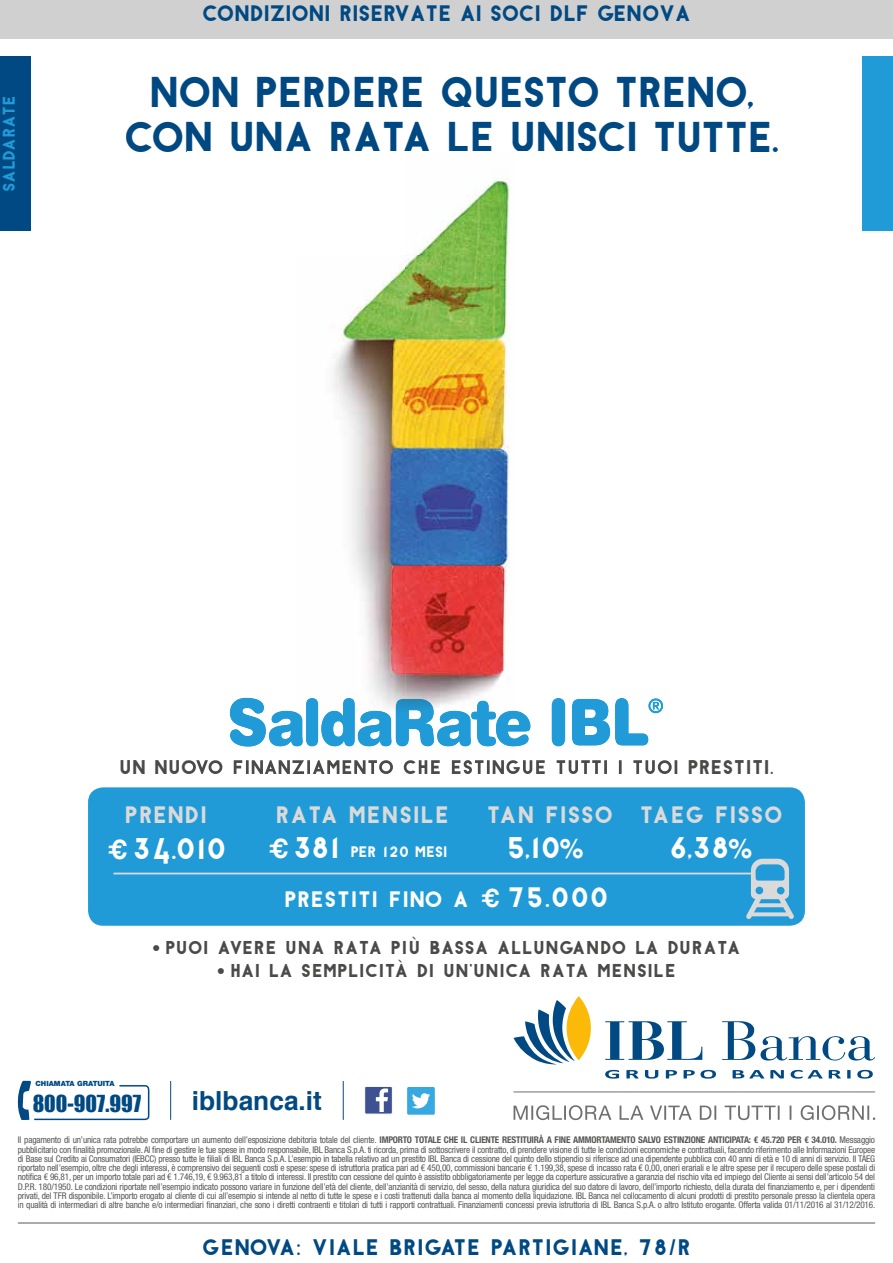
<style>
.page{position:relative;width:893px;height:1263px;background:#fff}
.page>*{position:absolute;margin:0;border:0;box-sizing:border-box;transform-origin:0 0}
.t1{font:38.55px/44.7px "Antraste";letter-spacing:-.075em;color:#004882;text-align:center}
.t2{font:26.7px "Antraste";letter-spacing:-.06em;color:#fff}
.t3{font:700 26.25px "Helvetica";color:#004982}
.t4{font:21.6px "Impact";color:#004982}
.t5{font:21.3px "Antraste";color:#dadada}
.t6{font:20.1px "Antraste";letter-spacing:-.05em;color:#004982}
.t7{font:20.1px "Antraste";color:#004982}
.t8{font:20.1px "Antraste";color:#fff}
.t9{font:16.65px "Antraste";color:#4a4a49}
.t10{font:15.3px "Antraste";letter-spacing:-.025em;color:#209bd7}
.t11{font:13.65px "Antraste";letter-spacing:-.04em;color:#fff}
.t12{font:condensed 9.3px/9.3px "Helvetica Neue LT Std";letter-spacing:-.02em;color:#575756;text-align:justify}
.t13{font:900 7.2px "Helvetica Neue LT Std";color:#004982}
.s1{font-family:"Helvetica";font-weight:700}
.s2{font-family:"Helvetica";font-weight:700;font-size:26.7px}
.s3{font-size:26.7px}
.s4{font-family:"Helvetica";font-weight:700;font-size:25.2px}
.s5{font-size:25.2px}
.s6{font-family:"Helvetica Neue LT Std";font-weight:700}
.s7{font-weight:700}
</style>
<div class="page">
<div style="left:862px;top:56px;width:31px;height:175px;background:#209bd7"></div>
<div style="left:0;top:56px;width:31px;height:175px;background:#004982"></div>
<div style="left:88px;top:787px;width:717px;height:139px;background:#209bd7;border-radius:15px"></div>
<hr style="left:113px;top:873px;width:642px;height:1px;background:#dadada">
<svg style="left:746px;top:859px;width:48px;height:60px"></svg>
<img style="left:333px;top:176px;width:177px;height:495px">
<img style="left:296px;top:671px;width:219px;height:76px">
<img style="left:187px;top:760px;width:491px;height:14px">
<svg style="left:230px;top:698px;width:428px;height:48px"></svg>
<img style="left:648px;top:698px;width:15px;height:15px">
<div style="left:0;top:0;width:893px;height:39px;background:#d0d0d0"></div>
<svg style="left:514px;top:996px;width:77px;height:68px"></svg>
<svg style="left:605px;top:1021px;width:97px;height:39px"></svg>
<svg style="left:722px;top:1021px;width:153px;height:39px"></svg>
<svg style="left:605px;top:1070px;width:14px;height:8px"></svg>
<svg style="left:626px;top:1070px;width:13px;height:8px"></svg>
<svg style="left:645px;top:1070px;width:13px;height:8px"></svg>
<svg style="left:666px;top:1070px;width:11px;height:8px"></svg>
<svg style="left:684px;top:1070px;width:32px;height:8px"></svg>
<svg style="left:733px;top:1070px;width:31px;height:8px"></svg>
<svg style="left:770px;top:1070px;width:14px;height:8px"></svg>
<svg style="left:791px;top:1070px;width:32px;height:8px"></svg>
<svg style="left:829px;top:1070px;width:12px;height:8px"></svg>
<svg style="left:847px;top:1070px;width:3px;height:8px"></svg>
<svg style="left:857px;top:1070px;width:16px;height:8px"></svg>
<hr style="left:514px;top:1091px;width:361px;height:1px;background:#706f6f">
<svg style="left:514px;top:1105px;width:361px;height:15px"></svg>
<hr style="left:18px;top:1223px;width:857px;height:1px;background:#575756">
<div style="left:365px;top:1086px;width:27px;height:28px;background:#3e5293;border-radius:2px"></div>
<div style="left:364px;top:1086px;width:29px;height:28px;border:1px solid #fff;border-radius:2px"></div>
<svg style="left:376px;top:1088px;width:12px;height:24px"></svg>
<div style="left:407px;top:1087px;width:28px;height:28px;background:#36a9e1;border-radius:2px"></div>
<svg style="left:412px;top:1093px;width:18px;height:15px"></svg>
<hr style="left:170px;top:1081px;width:1px;height:39px;background:#004982">
<hr style="left:343px;top:1081px;width:1px;height:39px;background:#004982">
<svg style="left:17px;top:1081px;width:132px;height:39px"></svg>
<h3 class="t10" style="left:-1px;top:192px;width:98px;rotate:-90deg">SALDARATE</h3>
<h3 class="t6" style="left:202px;top:0;width:491px">CONDIZIONI RISERVATE AI SOCI DLF GENOVA</h3>
<h1 class="t1" style="left:123px;top:68px;width:659px">NON PERDERE QUESTO TRENO,<br>CON UNA RATA LE UNISCI TUTTE.</h1>
<h3 class="t5" style="left:124px;top:801px;width:85px">PRENDI</h3>
<h3 class="t5" style="left:275px;top:801px;width:176px">RATA MENSILE</h3>
<h3 class="t5" style="left:487px;top:801px;width:298px">TAN FISSO TAEG FISSO</h3>
<h2 class="t2" style="left:108px;top:831px;width:121px"><span class="s1">€</span> 34.010</h2>
<h3 class="t11" style="left:269px;top:842px;width:180px"><span class="s2">€</span> <span class="s3">381</span> PER 120 MESI</h3>
<h2 class="t2" style="left:506px;top:830px;width:79px">5,10<span class="s1">%</span></h2>
<h2 class="t2" style="left:669px;top:830px;width:85px">6,38<span class="s1">%</span></h2>
<h3 class="t8" style="left:284px;top:886px;width:326px">PRESTITI FINO A <span class="s4">€</span> <span class="s5">75.000</span></h3>
<h3 class="t9" style="left:152px;top:936px;width:590px"><span class="s6">•</span> PUOI AVERE UNA RATA PIÙ BASSA ALLUNGANDO LA DURATA</h3>
<h3 class="t9" style="left:217px;top:960px;width:461px"><span class="s6">•</span> HAI LA SEMPLICITÀ DI UN'UNICA RATA MENSILE</h3>
<p class="t13" style="left:36px;top:1079px;width:81px">CHIAMATA GRATUITA</p>
<h3 class="t4" style="left:33px;top:1086px;width:110px">800-907.997</h3>
<h3 class="t3" style="left:192px;top:1080px;width:132px">iblbanca.it</h3>
<p class="t12" style="left:18px;top:1135px;width:859px">Il pagamento di un’unica rata potrebbe comportare un aumento dell’esposizione debitoria totale del cliente. <span class="s7">IMPORTO TOTALE CHE IL CLIENTE RESTITUIRÀ A FINE AMMORTAMENTO SALVO ESTINZIONE ANTICIPATA: € 45.720 PER € 34.010.</span> Messaggio pubblicitario con finalità promozionale. Al fine di gestire le tue spese in modo responsabile, IBL Banca S.p.A. ti ricorda, prima di sottoscrivere il contratto, di prendere visione di tutte le condizioni economiche e contrattuali, facendo riferimento alle Informazioni Europee di Base sul Credito ai Consumatori (IEBCC) presso tutte le filiali di IBL Banca S.p.A. L’esempio in tabella relativo ad un prestito IBL Banca di cessione del quinto dello stipendio si riferisce ad una dipendente pubblica con 40 anni di età e 10 di anni di servizio. Il TAEG riportato nell’esempio, oltre che degli interessi, è comprensivo dei seguenti costi e spese: spese di istruttoria pratica pari ad € 450,00, commissioni bancarie € 1.199,38, spese di incasso rata € 0,00, oneri erariali e le altre spese per il recupero delle spese postali di notifica € 96,81, per un importo totale pari ad € 1.746,19, € 9.963,81 a titolo di interessi. Il prestito con cessione del quinto è assistito obbligatoriamente per legge da coperture assicurative a garanzia del rischio vita ed impiego del Cliente ai sensi dell’articolo 54 del D.P.R. 180/1950. Le condizioni riportate nell’esempio indicato possono variare in funzione dell’età del cliente, dell’anzianità di servizio, del sesso, della natura giuridica del suo datore di lavoro, dell’importo richiesto, della durata del finanziamento e, per i dipendenti privati, del TFR disponibile. L’importo erogato al cliente di cui all’esempio si intende al netto di tutte le spese e i costi trattenuti dalla banca al momento della liquidazione. IBL Banca nel collocamento di alcuni prodotti di prestito personale presso la clientela opera in qualità di intermediari di altre banche e/o intermediari finanziari, che sono i diretti contraenti e titolari di tutti i rapporti contrattuali. Finanziamenti concessi previa istruttoria di IBL Banca S.p.A. o altro Istituto erogante. Offerta valida 01/11/2016 al 31/12/2016.</p>
<h3 class="t7" style="left:202px;top:1234px;width:490px">GENOVA: VIALE BRIGATE PARTIGIANE, 78/R</h3>
</div>
